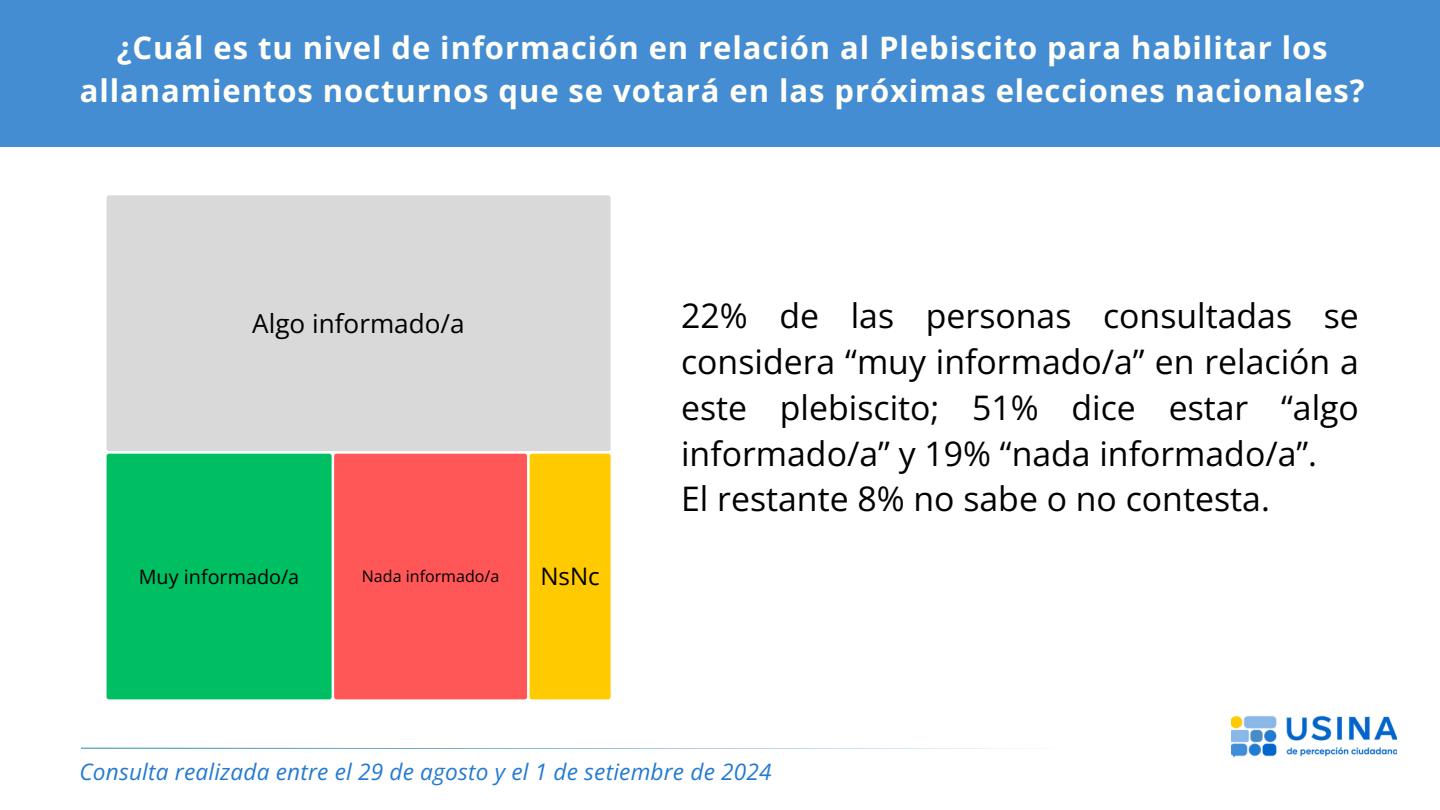
<style>
.page{position:relative;width:1440px;height:810px;background:#fff}
.page>*{position:absolute;margin:0;border:0;box-sizing:border-box;transform-origin:0 0}
.t1{font:33.8px/45.8px "Open Sans";color:#000}
.t2{font:700 31px/42.8px "Open Sans";letter-spacing:.03em;color:#fffff6;text-align:center}
.t3{font:26.2px "Open Sans";color:#000}
.t4{font:24.1px "Open Sans";color:#000}
.t5{font:italic 22.6px "Open Sans";letter-spacing:.01em;color:#247ad2}
.t6{font:19.8px "Open Sans";color:#000}
.t7{font:16px "Open Sans";color:#000}
</style>
<div class="page">
<div style="left:0;top:0;width:1440px;height:147px;background:#458dd3"></div>
<svg style="left:81px;top:748px;width:946px;height:1px"></svg>
<img style="left:1231px;top:715px;width:166px;height:43px">
<div style="left:107px;top:195px;width:504px;height:256px;background:#d9d9d9"></div>
<div style="left:107px;top:454px;width:225px;height:245px;background:#00bf63"></div>
<div style="left:334px;top:454px;width:193px;height:245px;background:#ff5757"></div>
<div style="left:530px;top:454px;width:81px;height:245px;background:#ffcb00"></div>
<h2 class="t2" style="left:80px;top:26px;width:1287px">¿Cuál es tu nivel de información en relación al Plebiscito para habilitar los allanamientos nocturnos que se votará en las próximas elecciones nacionales?</h2>
<p class="t3" style="left:252px;top:305px;width:214px">Algo informado/a</p>
<p class="t6" style="left:139px;top:562px;width:162px">Muy informado/a</p>
<p class="t7" style="left:362px;top:565px;width:139px">Nada informado/a</p>
<p class="t4" style="left:540px;top:560px;width:61px">NsNc</p>
<p class="t1" style="left:681px;top:292px;width:679px">22% de las personas consultadas se considera “muy informado/a” en relación a este plebiscito; 51% dice estar “algo informado/a” y 19% “nada informado/a”.<br>El restante 8% no sabe o no contesta.</p>
<p class="t5" style="left:80px;top:756px;width:694px">Consulta realizada entre el 29 de agosto y el 1 de setiembre de 2024</p>
</div>
